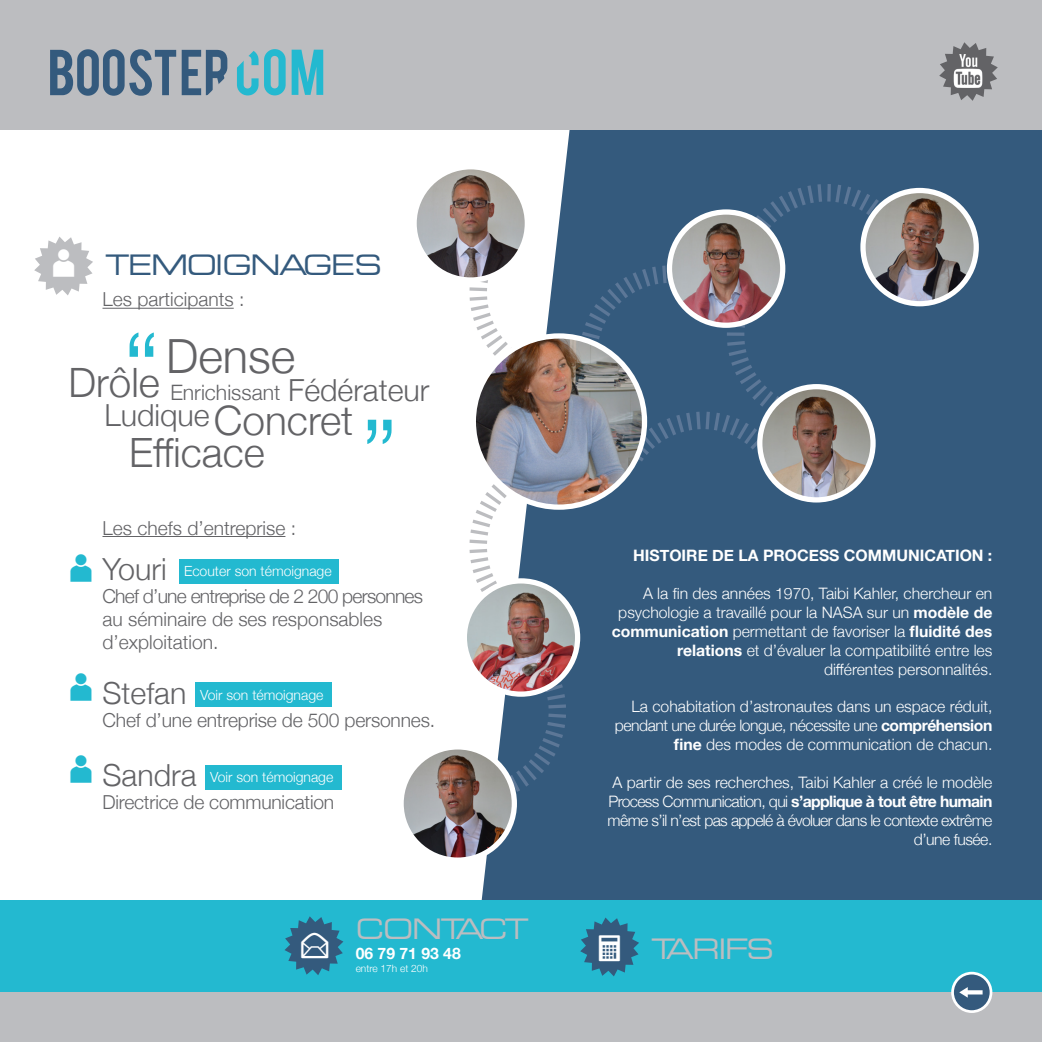
<style>
.page{position:relative;width:1042px;height:1042px;background:#fff}
.page>*{position:absolute;margin:0;border:0;box-sizing:border-box;transform-origin:0 0}
.t1{font:300 99.75px "Helvetica Neue";color:#23b9d0}
.t2{font:300 47.07px "Helvetica Neue";color:#636366}
.t3{font:300 40.6px "Helvetica Neue";color:#636366}
.t4{font:300 40.43px "Helvetica Neue";color:#636366}
.t5{font:300 30.45px "Helvetica Neue";color:#636366}
.t6{font:26.25px "Thekla Extended";color:#345a7d}
.t7{font:26.25px "Thekla Extended";letter-spacing:-.035em;color:#bcbdc0}
.t8{font:26.25px "Thekla Extended";color:#bcbdc0}
.t9{font:300 21.18px "Helvetica Neue";color:#636366}
.t10{font:300 19.25px/23.1px "Helvetica Neue";letter-spacing:-.01em;color:#636366}
.t11{font:300 15.75px/18.9px "Helvetica Neue";color:#fff;text-align:right}
.t12{font:300 15.75px/18.9px "Helvetica Neue";letter-spacing:-.03em;color:#fff;text-align:right}
.t13{font:700 15.75px "Helvetica Neue";color:#fff}
.t14{font:300 14px "Helvetica Neue";color:#fff}
.t15{font:300 10.15px "Helvetica Neue";color:#fff}
.s1{font-weight:700}
</style>
<div class="page">
<div style="left:469px;top:129px;width:573px;height:771px;background:#345a7d"></div>
<div style="left:0;top:900px;width:1042px;height:142px;background:#23b9d0"></div>
<div style="left:0;top:0;width:1042px;height:129px;background:#bcbdc0"></div>
<svg style="left:50px;top:49px;width:126px;height:47px"></svg>
<svg style="left:182px;top:50px;width:46px;height:45px"></svg>
<svg style="left:237px;top:51px;width:21px;height:44px"></svg>
<svg style="left:264px;top:49px;width:22px;height:46px"></svg>
<svg style="left:292px;top:50px;width:31px;height:45px"></svg>
<hr style="left:102px;top:308px;width:132px;height:1px;background:#636366">
<div style="left:0;top:992px;width:1042px;height:50px;background:#bcbdc0"></div>
<hr style="left:102px;top:536px;width:183px;height:1px;background:#636366">
<div style="left:179px;top:559px;width:159px;height:24px;background:#23b9d0"></div>
<div style="left:195px;top:683px;width:136px;height:24px;background:#23b9d0"></div>
<div style="left:205px;top:765px;width:136px;height:24px;background:#23b9d0"></div>
<svg style="left:469px;top:462px;width:60px;height:142px"></svg>
<svg style="left:491px;top:671px;width:78px;height:131px;background:#4b6d8c"></svg>
<svg style="left:577px;top:262px;width:228px;height:203px;background:#3b5f81"></svg>
<svg style="left:752px;top:181px;width:145px;height:51px;background:#3d6183"></svg>
<svg style="left:469px;top:236px;width:61px;height:142px"></svg>
<img style="left:473px;top:336px;width:171px;height:171px;border-radius:86px">
<div style="left:471px;top:333px;width:176px;height:177px;border:5px solid #fff;border-radius:50%"></div>
<img style="left:669px;top:212px;width:114px;height:113px;border-radius:57px">
<div style="left:667px;top:209px;width:118px;height:119px;border:5px solid #fff;border-radius:50%"></div>
<img style="left:863px;top:190px;width:113px;height:114px;border-radius:57px">
<div style="left:860px;top:188px;width:119px;height:118px;border:5px solid #fff;border-radius:50%"></div>
<img style="left:404px;top:747px;width:110px;height:113px">
<div style="left:398px;top:744px;width:119px;height:119px;border:5px solid #fff;border-radius:50%"></div>
<img style="left:464px;top:581px;width:113px;height:113px;border-radius:57px">
<div style="left:462px;top:578px;width:118px;height:119px;border:5px solid #fff;border-radius:50%"></div>
<img style="left:760px;top:387px;width:113px;height:113px;border-radius:57px">
<div style="left:757px;top:384px;width:118px;height:118px;border:5px solid #fff;border-radius:50%"></div>
<img style="left:414px;top:167px;width:113px;height:113px;border-radius:57px">
<div style="left:411px;top:164px;width:119px;height:119px;border:5px solid #fff;border-radius:50%"></div>
<div style="left:952px;top:973px;width:39px;height:38px;background:#345a7d;border-radius:50%"></div>
<div style="left:951px;top:972px;width:41px;height:41px;border:3px solid #fff;border-radius:50%"></div>
<svg style="left:959px;top:987px;width:23px;height:10px"></svg>
<svg style="left:580px;top:917px;width:59px;height:59px"></svg>
<svg style="left:285px;top:916px;width:58px;height:59px"></svg>
<svg style="left:953px;top:54px;width:30px;height:34px"></svg>
<p class="t6" style="left:105px;top:245px;width:277px">TEMOIGNAGES</p>
<p class="t10" style="left:102px;top:287px;width:143px">Les participants :</p>
<p class="t1" style="left:123px;top:288px;width:38px">“</p>
<p class="t2" style="left:166px;top:318px;width:131px">Dense</p>
<p class="t4" style="left:68px;top:350px;width:93px">Drôle</p>
<p class="t5" style="left:288px;top:366px;width:143px">Fédérateur</p>
<p class="t3" style="left:214px;top:388px;width:141px">Concret</p>
<p class="t9" style="left:170px;top:375px;width:111px">Enrichissant</p>
<p class="t5" style="left:104px;top:391px;width:107px">Ludique</p>
<p class="t4" style="left:129px;top:420px;width:137px">Efficace</p>
<p class="t1" style="left:361px;top:375px;width:38px">”</p>
<p class="t10" style="left:102px;top:515px;width:195px">Les chefs d’entreprise :</p>
<p class="t5" style="left:102px;top:545px;width:66px">Youri</p>
<p class="t10" style="left:102px;top:584px;width:322px">Chef d’une entreprise de 2 200 personnes au séminaire de ses responsables d’exploitation.</p>
<p class="t14" style="left:184px;top:560px;width:149px">Ecouter son témoignage</p>
<p class="t5" style="left:102px;top:669px;width:85px">Stefan</p>
<p class="t10" style="left:102px;top:708px;width:334px">Chef d’une entreprise de 500 personnes.</p>
<p class="t14" style="left:200px;top:683px;width:125px">Voir son témoignage</p>
<p class="t5" style="left:102px;top:750px;width:96px">Sandra</p>
<p class="t10" style="left:102px;top:789px;width:233px">Directrice de communication</p>
<p class="t14" style="left:210px;top:766px;width:125px">Voir son témoignage</p>
<p class="t7" style="left:356px;top:909px;width:174px">CONTACT</p>
<p class="t13" style="left:356px;top:941px;width:107px">06 79 71 93 48</p>
<p class="t15" style="left:356px;top:959px;width:74px">entre 17h et 20h</p>
<p class="t13" style="left:633px;top:543px;width:361px">HISTOIRE DE LA PROCESS COMMUNICATION :</p>
<p class="t11" style="left:612px;top:583px;width:382px">A la fin des années 1970, Taibi Kahler, chercheur en psychologie a travaillé pour la NASA sur un <span class="s1">modèle de communication</span> permettant de favoriser la <span class="s1">fluidité des relations</span> et d’évaluer la compatibilité entre les différentes personnalités.</p>
<p class="t11" style="left:615px;top:696px;width:379px">La cohabitation d’astronautes dans un espace réduit, pendant une durée longue, nécessite une <span class="s1">compréhension fine</span> des modes de communication de chacun.</p>
<p class="t12" style="left:608px;top:772px;width:386px">A partir de ses recherches, Taibi Kahler a créé le modèle Process Communication, qui <span class="s1">s’applique à tout être humain </span>même s’il n’est pas appelé à évoluer dans le contexte extrême d’une fusée.</p>
<p class="t8" style="left:651px;top:928px;width:123px">TARIFS</p>
</div>
